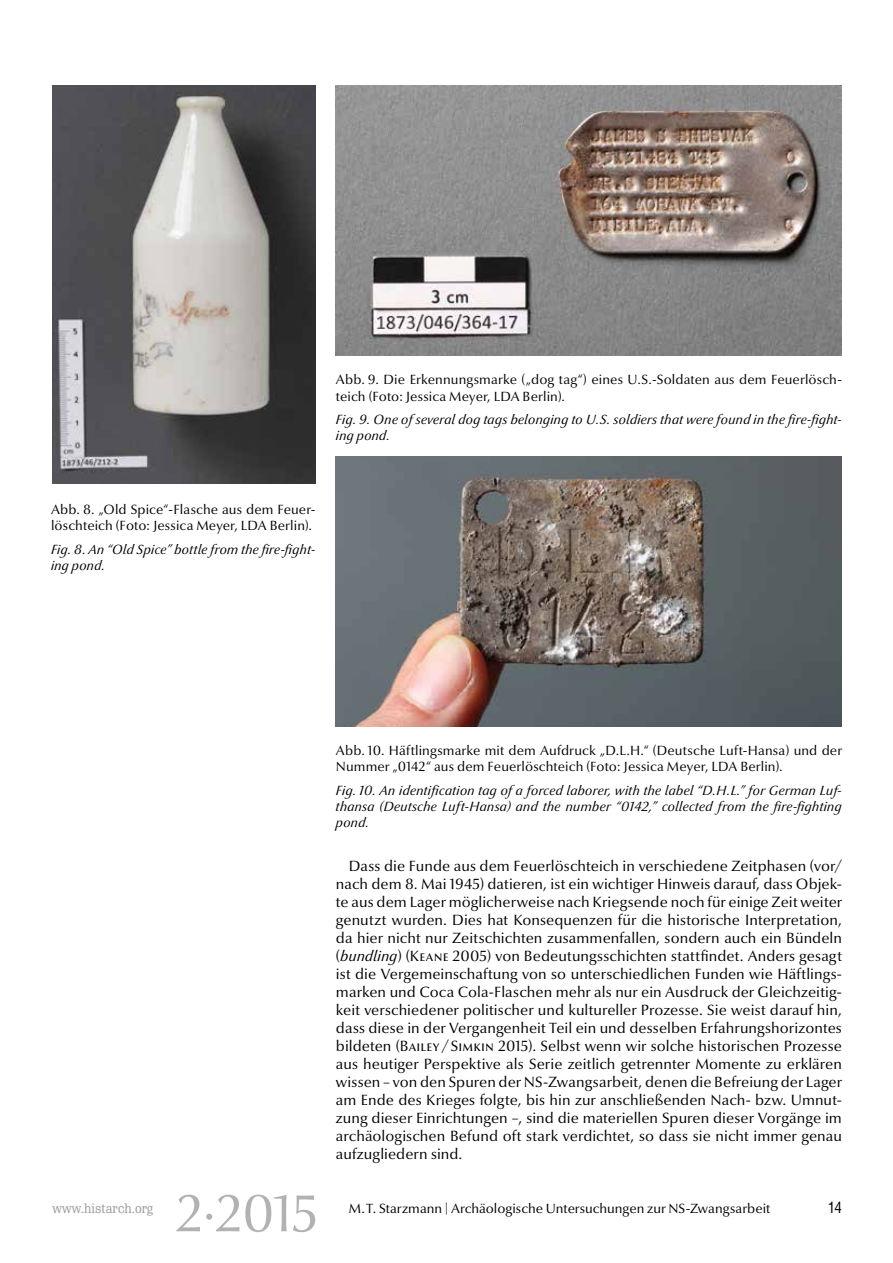
<style>
.page{position:relative;width:893px;height:1263px;background:#fff}
.page>*{position:absolute;margin:0;border:0;box-sizing:border-box;transform-origin:0 0}
.t1{font:52.5px "Optima Nova LT Pro";color:#b1b2b3}
.t2{font:15px/18px "Optima Nova LT Pro";color:#000;text-align:justify}
.t3{font:condensed 15px "Swiss 721 BT";color:#000}
.t4{font:13.5px/16.2px "Optima Nova LT Pro";letter-spacing:.005em;color:#000}
.t5{font:italic 13.5px/16.2px "Optima Nova LT Pro";letter-spacing:.01em;color:#000}
.t6{font:13.5px "Schadow BT";color:#9c9c9d}
.s1{font-style:italic}
</style>
<div class="page">
<img style="left:336px;top:85px;width:506px;height:270px">
<img style="left:336px;top:456px;width:506px;height:270px">
<img style="left:52px;top:85px;width:263px;height:398px">
<p class="t4" style="left:336px;top:372px;width:507px">Abb. 9. Die Erkennungsmarke („dog tag“) eines U.S.-Soldaten aus dem Feuerlösch&shy;teich (Foto: Jessica Meyer, LDA Berlin).</p>
<p class="t5" style="left:336px;top:411px;width:507px">Fig. 9. One of several dog tags belonging to U.S. soldiers that were found in the fire-fight&shy;ing pond.</p>
<p class="t4" style="left:51px;top:501px;width:266px">Abb. 8. „Old Spice“-Flasche aus dem Feuer&shy;löschteich (Foto: Jessica Meyer, LDA Berlin).</p>
<p class="t5" style="left:51px;top:541px;width:266px">Fig. 8. An “Old Spice” bottle from the fire-fight&shy;ing pond.</p>
<p class="t4" style="left:336px;top:742px;width:508px">Abb. 10. Häftlingsmarke mit dem Aufdruck „D.L.H.“ (Deutsche Luft-Hansa) und der<br>Nummer „0142“ aus dem Feuerlöschteich (Foto: Jessica Meyer, LDA Berlin).</p>
<p class="t5" style="left:336px;top:782px;width:507px;text-align:justify">Fig. 10. An identification tag of a forced laborer, with the label “D.H.L.” for German Luf&shy;thansa (Deutsche Luft-Hansa) and the number “0142,” collected from the fire-fighting pond.</p>
<p class="t2" style="left:336px;top:856px;width:508px;text-indent:13px">Dass die Funde aus dem Feuerlöschteich in verschiedene Zeitphasen (vor/ nach dem 8. Mai 1945) datieren, ist ein wichtiger Hinweis darauf, dass Objek&shy;te aus dem Lager möglicherweise nach Kriegsende noch für einige Zeit weiter genutzt wurden. Dies hat Konsequenzen für die historische Interpretation, da hier nicht nur Zeitschichten zusammenfallen, sondern auch ein Bündeln (<span class="s1">bundling</span>) (Keane 2005) von Bedeutungsschichten stattfindet. Anders gesagt ist die Vergemeinschaftung von so unterschiedlichen Funden wie Häftlings&shy;marken und Coca Cola-Flaschen mehr als nur ein Ausdruck der Gleichzeitig&shy;keit verschiedener politischer und kultureller Prozesse. Sie weist darauf hin, dass diese in der Vergangenheit Teil ein und desselben Erfahrungshorizontes bildeten (Bailey /Simkin 2015). Selbst wenn wir solche historischen Prozesse aus heutiger Perspektive als Serie zeitlich getrennter Momente zu erklären wissen – von den Spuren der NS-Zwangsarbeit, denen die Befreiung der Lager am Ende des Krieges folgte, bis hin zur anschließenden Nach- bzw. Umnut&shy;zung dieser Einrichtungen –, sind die materiellen Spuren dieser Vorgänge im archäologischen Befund oft stark verdichtet, so dass sie nicht immer genau aufzugliedern sind.</p>
<h1 class="t1" style="left:176px;top:1180px;width:144px">2·2015</h1>
<p class="t6" style="left:53px;top:1199px;width:102px">www.histarch.org</p>
<p class="t4" style="left:349px;top:1200px;width:423px">M.T. Starzmann | Archäologische Untersuchungen zur NS-Zwangsarbeit</p>
<p class="t3" style="left:828px;top:1198px;width:16px">14</p>
</div>
